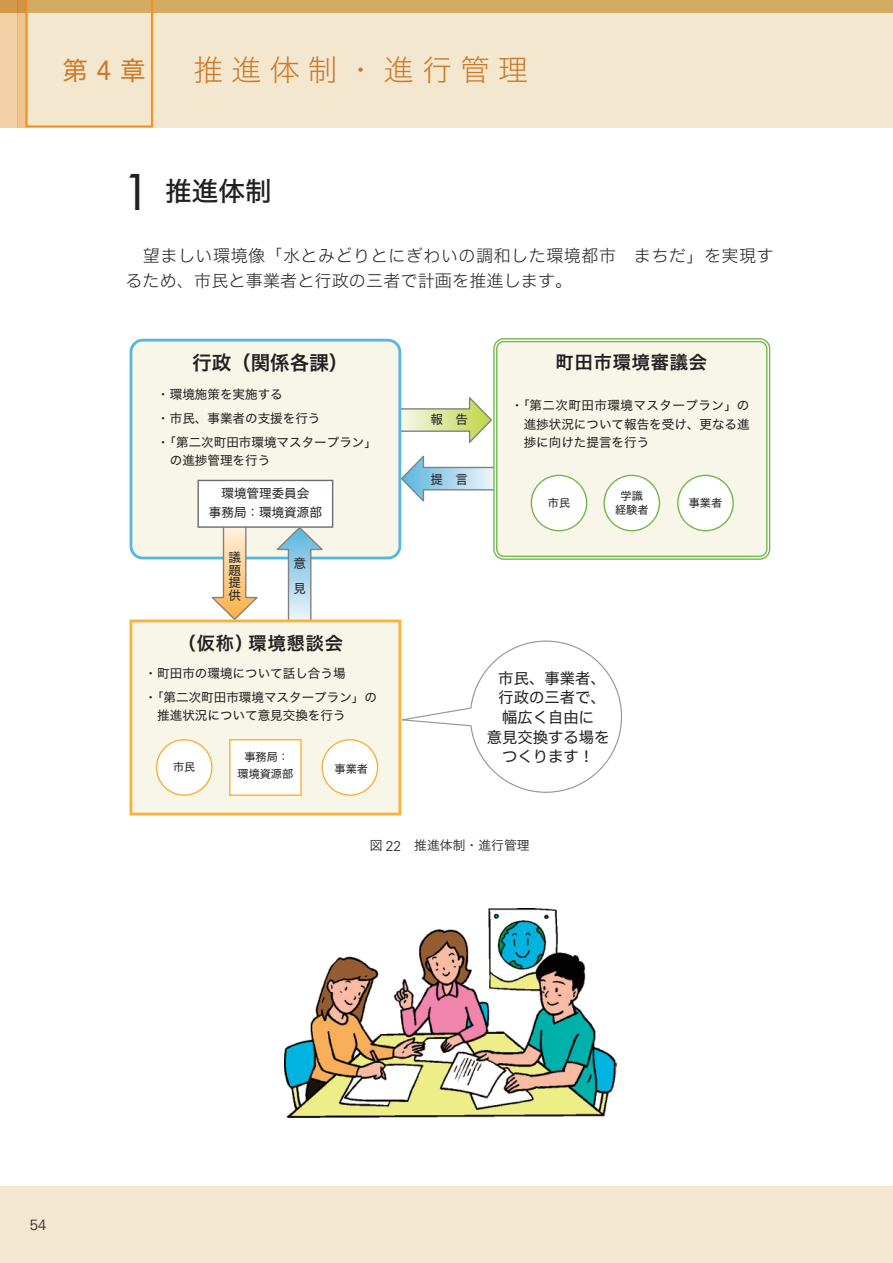
<style>
.page{position:relative;width:893px;height:1263px;background:#fff}
.page>*{position:absolute;margin:0;border:0;box-sizing:border-box;transform-origin:0 0}
.t1{font:47.85px "Futura";color:#231f20}
.t2{font:29.7px "Hira Kaku Std W2";letter-spacing:.28em;color:#cc7a29}
.t3{font:26.55px "Hira Kaku Std W5";color:#231f20}
.t4{font:25.5px "Hiragino UD Sans F Std W4";color:#cc7a29}
.t5{font:19.5px "Hira Kaku Std W6 90 pv RKSJ H";color:#231f20}
.t6{font:18.15px "Hira Kaku Std W6 90 pv RKSJ H";letter-spacing:.05em;color:#231f20}
.本文{font:16.95px/25.5px "Hira Kak ADK Std W2";letter-spacing:.03em;color:#231f20}
.t7{font:15.3px/19.5px "Hiragino UD Sans F Std W4 90 pv RKSJ H";color:#231f20;text-align:center}
.t8{font:300 14.85px "Univers LT Std";color:#231f20}
.図表タイトル{font:12.75px "Hira Kaku Std W3";letter-spacing:.005em;color:#231f20}
.t9{font:12.6px/23.7px "Hira Kaku Std W4 90 pv RKSJ H";color:#231f20}
.t10{font:12.6px/12.6px "Hira Kaku Std W4 90 pv RKSJ V";color:#231f20;text-align:justify}
.t11{font:11.1px/14px "Hira Kaku Std W4 90 pv RKSJ H";color:#231f20;text-align:center}
.s1{font-family:"Hira Kaku Std W2"}
.s2{font-family:"Univers LT Std";font-weight:300;font-size:14.1px}
</style>
<div class="page">
<div style="left:0;top:0;width:893px;height:128px;background:#f3e7d0"></div>
<div style="left:0;top:0;width:893px;height:13px;background:#d4ac61"></div>
<div style="left:0;top:1186px;width:893px;height:77px;background:#f3e7d0"></div>
<svg style="left:26px;top:0;width:127px;height:128px"></svg>
<svg style="left:17px;top:0;width:9px;height:128px"></svg>
<svg style="left:0;top:0;width:17px;height:128px;background:#eec99b"></svg>
<svg style="left:401px;top:394px;width:91px;height:52px"></svg>
<svg style="left:401px;top:453px;width:92px;height:51px"></svg>
<div style="left:131px;top:340px;width:269px;height:218px;background:#f7f6e8;border-radius:12px"></div>
<div style="left:130px;top:339px;width:271px;height:220px;border:3px solid #54b7df;border-radius:12px"></div>
<div style="left:495px;top:340px;width:273px;height:218px;background:#f7f6e8;border-radius:9px"></div>
<div style="left:493px;top:338px;width:277px;height:222px;border:4px solid #72b84b;border-radius:9px"></div>
<div style="left:495px;top:339px;width:274px;height:219px;border:1px solid #fff;border-radius:9px"></div>
<div style="left:531px;top:475px;width:56px;height:56px;background:#fff;border-radius:50%"></div>
<div style="left:531px;top:475px;width:56px;height:56px;border:1px solid #72b84b;border-radius:50%"></div>
<div style="left:604px;top:475px;width:55px;height:56px;background:#fff;border-radius:50%"></div>
<div style="left:603px;top:475px;width:57px;height:56px;border:1px solid #72b84b;border-radius:50%"></div>
<div style="left:678px;top:475px;width:55px;height:56px;background:#fff;border-radius:50%"></div>
<div style="left:677px;top:475px;width:57px;height:56px;border:1px solid #72b84b;border-radius:50%"></div>
<svg style="left:209px;top:528px;width:51px;height:91px"></svg>
<div style="left:197px;top:480px;width:136px;height:48px;background:#fff;border:1px solid #6c6d70"></div>
<svg style="left:274px;top:526px;width:51px;height:93px"></svg>
<div style="left:131px;top:621px;width:269px;height:193px;background:#f7f6e8"></div>
<div style="left:130px;top:619px;width:271px;height:196px;border:3px solid #fbb03b"></div>
<div style="left:157px;top:740px;width:55px;height:55px;background:#fff;border-radius:50%"></div>
<div style="left:156px;top:739px;width:57px;height:57px;border:1px solid #fbb03b;border-radius:50%"></div>
<div style="left:322px;top:740px;width:56px;height:55px;background:#fff;border-radius:50%"></div>
<div style="left:322px;top:739px;width:56px;height:57px;border:1px solid #fbb03b;border-radius:50%"></div>
<div style="left:229px;top:739px;width:73px;height:57px;background:#fff;border:1px solid #fbb03b"></div>
<svg style="left:397px;top:640px;width:225px;height:153px"></svg>
<img style="left:285px;top:909px;width:331px;height:208px">
<p class="t4" style="left:63px;top:51px;width:85px">第4章</p>
<p class="t2" style="left:193px;top:48px;width:336px">推進体制・進行管理</p>
<p class="t1" style="left:122px;top:160px;width:31px">1</p>
<p class="t3" style="left:165px;top:171px;width:108px">推進体制</p>
<p class="本文" style="left:125px;top:242px;width:650px;text-indent:18px"><span class="s1">望</span>ましい<span class="s1">環境像「水</span>とみどりとにぎわいの<span class="s1">調和</span>した<span class="s1">環境都市</span> まちだ<span class="s1">」</span>を<span class="s1">実現</span>するため<span class="s1">、市民</span>と<span class="s1">事業者</span>と<span class="s1">行政</span>の<span class="s1">三者</span>で<span class="s1">計画</span>を<span class="s1">推進</span>します<span class="s1">。</span></p>
<p class="t5" style="left:192px;top:348px;width:158px">行政（関係各課）</p>
<p class="t9" style="left:157px;top:383px;width:222px">・ 環境施策を実施する<br>・ 市民、事業者の支援を行う<br>・ 「第二次町田市環境マスタープラン」</p>
<p class="t9" style="left:170px;top:448px;width:102px">の進捗管理を行う</p>
<p class="t9" style="left:209px;top:483px;width:114px;line-height:19.6px;text-align:center">環境管理委員会<br>事務局：環境資源部</p>
<p class="t10" style="left:228px;top:551px;width:14px">議題提供</p>
<p class="t10" style="left:293px;top:551px;width:13px;line-height:25px">意見</p>
<p class="t6" style="left:178px;top:629px;width:167px">（仮称）環境懇談会</p>
<p class="t9" style="left:144px;top:661px;width:234px">・ 町田市の環境について話し合う場<br>・ 「第二次町田市環境マスタープラン」の</p>
<p class="t9" style="left:157px;top:703px;width:190px">推進状況について意見交換を行う</p>
<p class="t11" style="left:237px;top:749px;width:57px;line-height:16.8px">事務局：環境資源部</p>
<p class="t11" style="left:173px;top:760px;width:24px">市民</p>
<p class="t11" style="left:335px;top:761px;width:35px">事業者</p>
<p class="t9" style="left:430px;top:408px;width:39px">報　告</p>
<p class="t9" style="left:430px;top:467px;width:39px">提　言</p>
<p class="t6" style="left:556px;top:348px;width:153px">町田市環境審議会</p>
<p class="t9" style="left:524px;top:397px;width:227px;line-height:18.1px;text-align:justify;text-indent:-13px">・「第二次町田市環境マスタープラン」の進捗状況について報告を受け、更なる進捗に向けた提言を行う</p>
<p class="t11" style="left:548px;top:496px;width:24px">市民</p>
<p class="t11" style="left:615px;top:489px;width:35px">学識経験者</p>
<p class="t11" style="left:689px;top:496px;width:35px">事業者</p>
<p class="t7" style="left:487px;top:667px;width:124px">市民、事業者、行政の三者で、幅広く自由に<br>意見交換する場をつくります！</p>
<p class="図表タイトル" style="left:370px;top:836px;width:161px">図 <span class="s2">22</span> 推進体制・進行管理</p>
<p class="t8" style="left:30px;top:1215px;width:18px">54</p>
</div>
